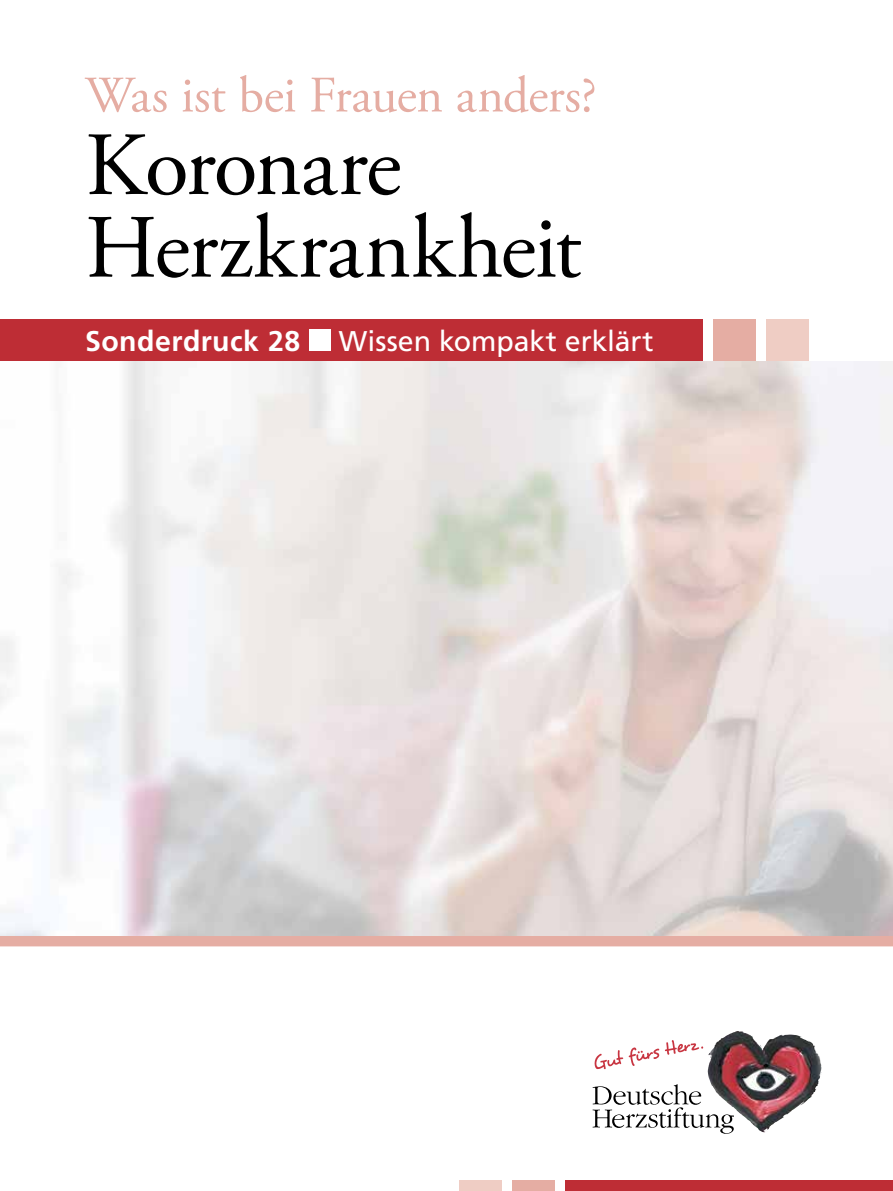
<style>
.page{position:relative;width:893px;height:1191px;background:#fff}
.page>*{position:absolute;margin:0;border:0;box-sizing:border-box;transform-origin:0 0}
.t1{font:90px/82.5px "Adobe Garamond Pro";letter-spacing:-.01em;color:#000}
.t2{font:51px "Adobe Garamond Pro";letter-spacing:-.01em;color:#e5ada3}
.t3{font:28.5px "Frutiger";color:#fff}
.t4{font:700 28.5px "Frutiger";letter-spacing:.015em;color:#fff}
</style>
<div class="page">
<div style="left:566px;top:1180px;width:327px;height:11px;background:#be2d35"></div>
<div style="left:0;top:319px;width:703px;height:42px;background:#be2d35"></div>
<div style="left:713px;top:319px;width:43px;height:42px;background:#e5ada3"></div>
<div style="left:766px;top:319px;width:43px;height:42px;background:#efcdc4"></div>
<div style="left:459px;top:1180px;width:43px;height:11px;background:#efcdc4"></div>
<div style="left:512px;top:1180px;width:43px;height:11px;background:#e5ada3"></div>
<div style="left:309px;top:330px;width:21px;height:21px;background:#fff"></div>
<div style="left:0;top:935px;width:893px;height:11px;background:#e5ada3"></div>
<img style="left:721px;top:1031px;width:17px;height:8px">
<svg style="left:593px;top:1084px;width:141px;height:49px"></svg>
<svg style="left:594px;top:1040px;width:110px;height:29px"></svg>
<p class="t2" style="left:85px;top:65px;width:513px">Was ist bei Frauen anders?</p>
<h1 class="t1" style="left:85px;top:127px;width:498px">Koronare<br>Herzkrankheit</h1>
<p class="t4" style="left:85px;top:324px;width:217px">Sonderdruck 28</p>
<p class="t3" style="left:339px;top:324px;width:316px">Wissen kompakt erklärt</p>
</div>
